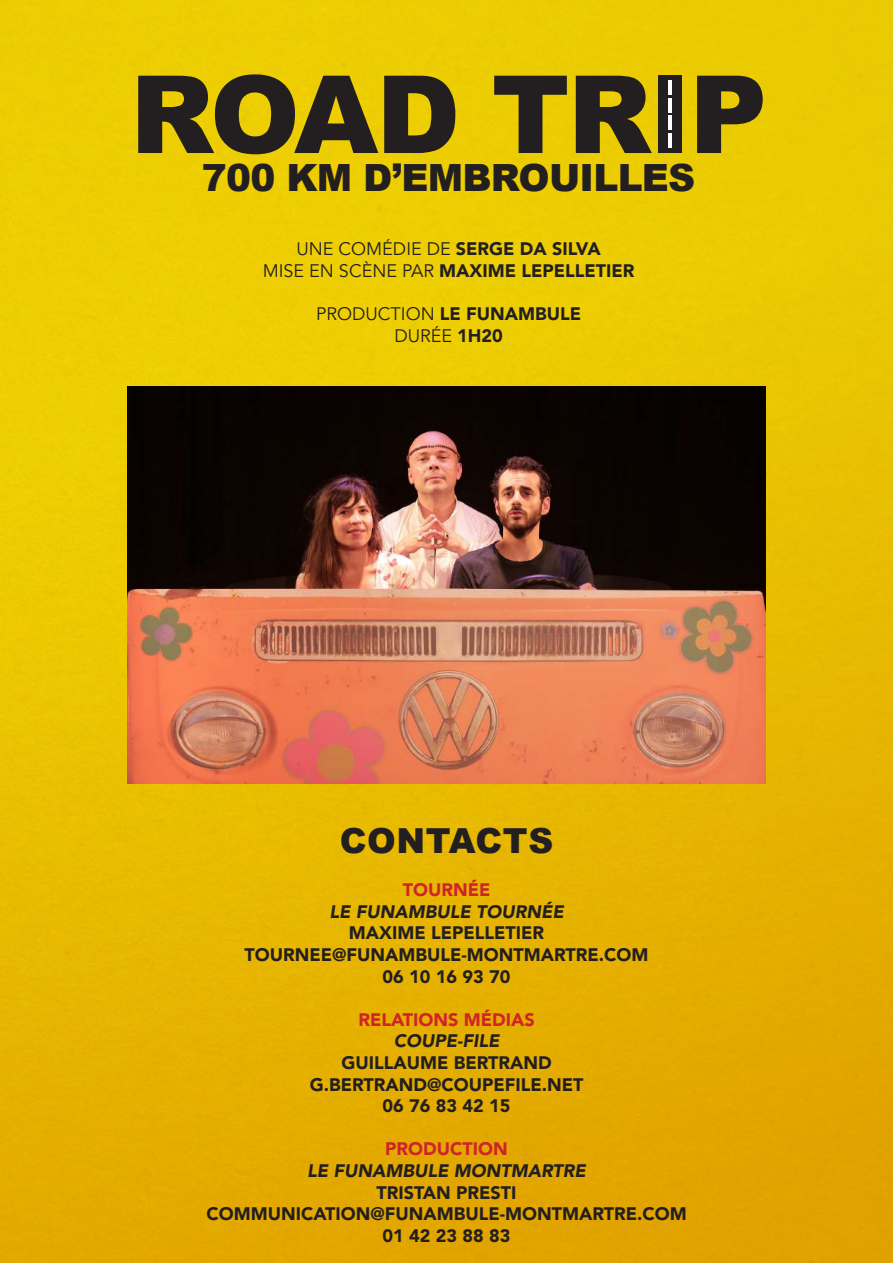
<style>
.page{position:relative;width:893px;height:1263px;background:#fff}
.page>*{position:absolute;margin:0;border:0;box-sizing:border-box;transform-origin:0 0}
.t1{font:900 108px "Arial";letter-spacing:-.02em;color:#231f20}
.t2{font:900 37.5px "Arial";letter-spacing:-.02em;color:#231f20}
.t3{font:900 34.5px "Arial";letter-spacing:.015em;color:#231f20}
.t4{font:900 18px/21.6px "Avenir LT Std";color:#231f20;text-align:center}
.t5{font:italic 900 18px "Avenir LT Std";color:#231f20}
.t6{font:900 18px "Avenir LT Std";color:#d0232a}
.t7{font:18px/21.6px "Avenir LT Std";color:#231f20;text-align:center}
.s1{font-weight:400}
.s2{font-weight:900}
</style>
<div class="page">
<div style="left:0;top:0;width:893px;height:1263px;background:linear-gradient(to bottom,#eed504,#e3a800)"></div>
<hr style="left:668px;top:80px;width:4px;height:15px;background:#fff">
<hr style="left:668px;top:98px;width:4px;height:14px;background:#fff">
<hr style="left:668px;top:115px;width:4px;height:15px;background:#fff">
<hr style="left:668px;top:133px;width:4px;height:14px;background:#fff">
<img style="left:127px;top:387px;width:639px;height:396px">
<h1 class="t1" style="left:130px;top:36px;width:639px">ROAD TRIP</h1>
<h2 class="t2" style="left:202px;top:150px;width:495px">700 KM D’EMBROUILLES</h2>
<p class="t4" style="left:263px;top:238px;width:373px"><span class="s1">UNE COMÉDIE DE</span> SERGE DA SILVA<br><span class="s1">MISE EN SCÈNE PAR</span> MAXIME LEPELLETIER</p>
<p class="t7" style="left:316px;top:304px;width:266px">PRODUCTION <span class="s2">LE FUNAMBULE<br></span>DURÉE <span class="s2">1H20</span></p>
<h3 class="t3" style="left:340px;top:815px;width:215px">CONTACTS</h3>
<p class="t6" style="left:403px;top:879px;width:89px">TOURNÉE</p>
<p class="t5" style="left:329px;top:900px;width:236px">LE FUNAMBULE TOURNÉE</p>
<p class="t4" style="left:245px;top:922px;width:406px">MAXIME LEPELLETIER<br>TOURNEE@FUNAMBULE-MONTMARTRE.COM<br>06 10 16 93 70</p>
<p class="t6" style="left:358px;top:1008px;width:178px">RELATIONS MÉDIAS</p>
<p class="t5" style="left:394px;top:1030px;width:107px">COUPE-FILE</p>
<p class="t4" style="left:310px;top:1052px;width:275px">GUILLAUME BERTRAND<br>G.BERTRAND@COUPEFILE.NET<br>06 76 83 42 15</p>
<p class="t6" style="left:385px;top:1138px;width:124px">PRODUCTION</p>
<p class="t5" style="left:307px;top:1160px;width:280px">LE FUNAMBULE MONTMARTRE</p>
<p class="t4" style="left:206px;top:1181px;width:482px">TRISTAN PRESTI<br>COMMUNICATION@FUNAMBULE-MONTMARTRE.COM<br>01 42 23 88 83</p>
</div>
